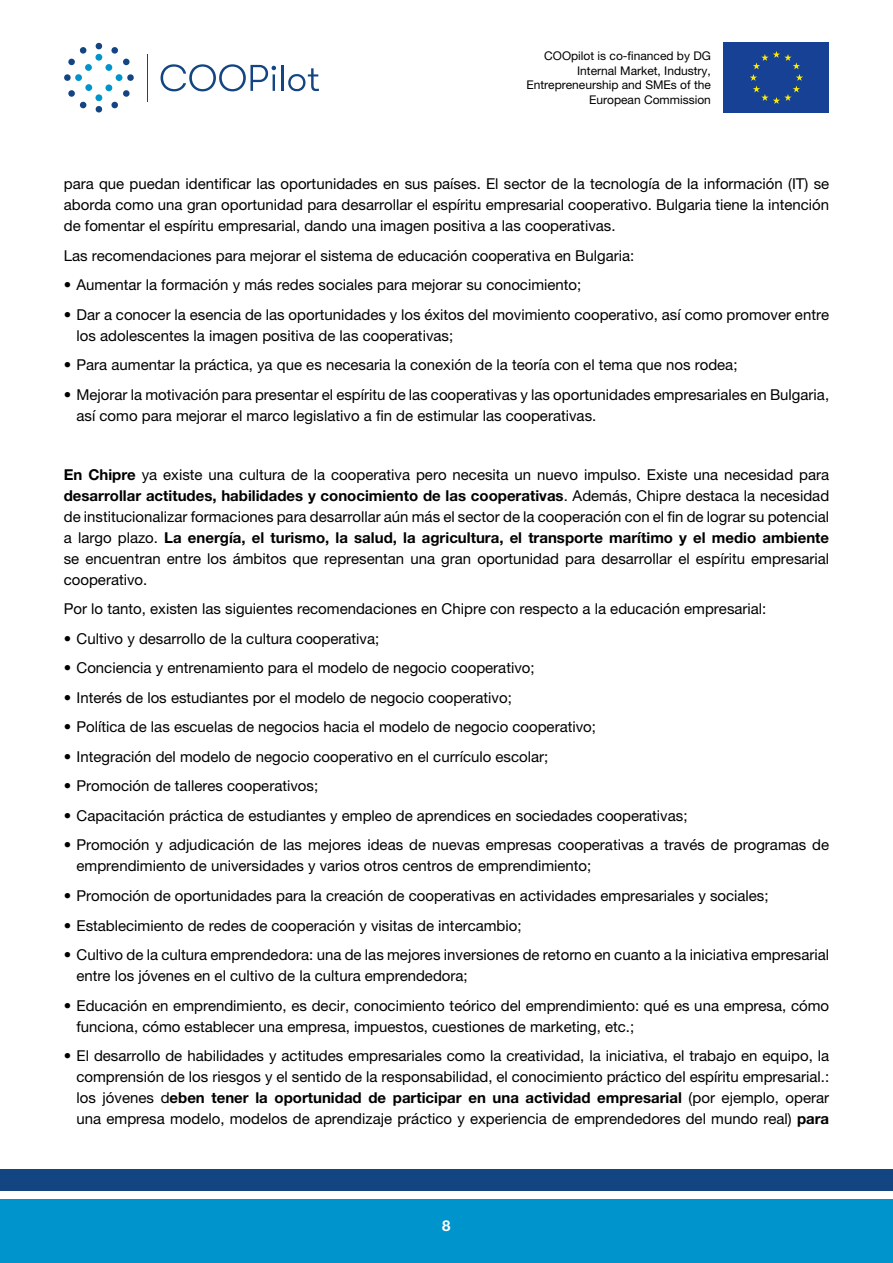
<style>
.page{position:relative;width:893px;height:1263px;background:#fff}
.page>*{position:absolute;margin:0;border:0;box-sizing:border-box;transform-origin:0 0}
.t1{font:15px/21px "Helvetica Neue LT Pro";color:#000}
.t2{font:700 15px "Helvetica Neue LT Pro";color:#fff}
.t3{font:12px/14.4px "Helvetica Neue LT Pro";color:#000;text-align:right}
.s1{font-weight:700}
</style>
<div class="page">
<div style="left:0;top:1199px;width:893px;height:64px;background:#0094cd"></div>
<div style="left:724px;top:43px;width:105px;height:70px;background:#164194"></div>
<svg style="left:750px;top:51px;width:53px;height:53px"></svg>
<svg style="left:95px;top:43px;width:7px;height:7px"></svg>
<svg style="left:95px;top:106px;width:7px;height:7px"></svg>
<svg style="left:68px;top:47px;width:19px;height:19px"></svg>
<svg style="left:111px;top:90px;width:19px;height:19px"></svg>
<svg style="left:64px;top:74px;width:7px;height:7px"></svg>
<svg style="left:127px;top:74px;width:7px;height:7px"></svg>
<svg style="left:68px;top:90px;width:19px;height:19px"></svg>
<svg style="left:111px;top:47px;width:19px;height:19px"></svg>
<div style="left:95px;top:54px;width:7px;height:7px;background:#0094cd;border-radius:50%"></div>
<div style="left:105px;top:64px;width:7px;height:7px;background:#0094cd;border-radius:50%"></div>
<div style="left:116px;top:74px;width:6px;height:7px;background:#0094cd;border-radius:50%"></div>
<div style="left:85px;top:64px;width:7px;height:7px;background:#0094cd;border-radius:50%"></div>
<div style="left:105px;top:84px;width:7px;height:7px;background:#0094cd;border-radius:50%"></div>
<div style="left:75px;top:74px;width:7px;height:7px;background:#0094cd;border-radius:50%"></div>
<div style="left:85px;top:84px;width:7px;height:7px;background:#0094cd;border-radius:50%"></div>
<div style="left:95px;top:94px;width:7px;height:7px;background:#0094cd;border-radius:50%"></div>
<svg style="left:161px;top:64px;width:115px;height:27px"></svg>
<hr style="left:281px;top:65px;width:3px;height:26px;background:#144583">
<svg style="left:288px;top:68px;width:31px;height:23px"></svg>
<hr style="left:147px;top:54px;width:1px;height:47px;background:#144583">
<div style="left:0;top:1169px;width:893px;height:22px;background:#144583"></div>
<p class="t3" style="left:526px;top:49px;width:186px">COOpilot is co-financed by DG<br>Internal Market, Industry,<br>Entrepreneurship and SMEs of the<br>European Commission</p>
<p class="t1" style="left:64px;top:173px;width:767px;text-align:justify">para que puedan identificar las oportunidades en sus países. El sector de la tecnología de la información (IT) se aborda como una gran oportunidad para desarrollar el espíritu empresarial cooperativo. Bulgaria tiene la intención de fomentar el espíritu empresarial, dando una imagen positiva a las cooperativas.</p>
<p class="t1" style="left:64px;top:245px;width:572px">Las recomendaciones para mejorar el sistema de educación cooperativa en Bulgaria:</p>
<p class="t1" style="left:64px;top:274px;width:519px">• Aumentar la formación y más redes sociales para mejorar su conocimiento;</p>
<p class="t1" style="left:77px;top:304px;width:754px;text-indent:-13px">• Dar a conocer la esencia de las oportunidades y los éxitos del movimiento cooperativo, así como promover entre los adolescentes la imagen positiva de las cooperativas;</p>
<p class="t1" style="left:64px;top:354px;width:675px">• Para aumentar la práctica, ya que es necesaria la conexión de la teoría con el tema que nos rodea;</p>
<p class="t1" style="left:77px;top:384px;width:754px;text-indent:-13px">• Mejorar la motivación para presentar el espíritu de las cooperativas y las oportunidades empresariales en Bulgaria, así como para mejorar el marco legislativo a fin de estimular las cooperativas.</p>
<p class="t1" style="left:64px;top:464px;width:767px;text-align:justify"><span class="s1">En Chipre</span> ya existe una cultura de la cooperativa pero necesita un nuevo impulso. Existe una necesidad para <span class="s1">desarrollar actitudes, habilidades y conocimiento de las cooperativas</span>. Además, Chipre destaca la necesidad de institucionalizar formaciones para desarrollar aún más el sector de la cooperación con el fin de lograr su potencial a largo plazo. <span class="s1">La energía, el turismo, la salud, la agricultura, el transporte marítimo y el medio ambiente </span>se encuentran entre los ámbitos que representan una gran oportunidad para desarrollar el espíritu empresarial cooperativo.</p>
<p class="t1" style="left:64px;top:598px;width:704px">Por lo tanto, existen las siguientes recomendaciones en Chipre con respecto a la educación empresarial:</p>
<p class="t1" style="left:64px;top:628px;width:317px">• Cultivo y desarrollo de la cultura cooperativa;</p>
<p class="t1" style="left:64px;top:657px;width:472px">• Conciencia y entrenamiento para el modelo de negocio cooperativo;</p>
<p class="t1" style="left:64px;top:687px;width:450px">• Interés de los estudiantes por el modelo de negocio cooperativo;</p>
<p class="t1" style="left:64px;top:716px;width:534px">• Política de las escuelas de negocios hacia el modelo de negocio cooperativo;</p>
<p class="t1" style="left:64px;top:746px;width:486px">• Integración del modelo de negocio cooperativo en el currículo escolar;</p>
<p class="t1" style="left:64px;top:775px;width:256px">• Promoción de talleres cooperativos;</p>
<p class="t1" style="left:64px;top:805px;width:625px">• Capacitación práctica de estudiantes y empleo de aprendices en sociedades cooperativas;</p>
<p class="t1" style="left:77px;top:834px;width:754px;text-indent:-13px">• Promoción y adjudicación de las mejores ideas de nuevas empresas cooperativas a través de programas de emprendimiento de universidades y varios otros centros de emprendimiento;</p>
<p class="t1" style="left:64px;top:885px;width:706px">• Promoción de oportunidades para la creación de cooperativas en actividades empresariales y sociales;</p>
<p class="t1" style="left:64px;top:914px;width:459px">• Establecimiento de redes de cooperación y visitas de intercambio;</p>
<p class="t1" style="left:77px;top:944px;width:754px;text-indent:-13px">• Cultivo de la cultura emprendedora: una de las mejores inversiones de retorno en cuanto a la iniciativa empresarial entre los jóvenes en el cultivo de la cultura emprendedora;</p>
<p class="t1" style="left:77px;top:994px;width:754px;text-indent:-13px">• Educación en emprendimiento, es decir, conocimiento teórico del emprendimiento: qué es una empresa, cómo funciona, cómo establecer una empresa, impuestos, cuestiones de marketing, etc.;</p>
<p class="t1" style="left:77px;top:1045px;width:754px;text-align:justify;text-indent:-13px">• El desarrollo de habilidades y actitudes empresariales como la creatividad, la iniciativa, el trabajo en equipo, la comprensión de los riesgos y el sentido de la responsabilidad, el conocimiento práctico del espíritu empresarial.: los jóvenes d<span class="s1">eben tener la oportunidad de participar en una actividad empresarial</span> (por ejemplo, operar una empresa modelo, modelos de aprendizaje práctico y experiencia de emprendedores del mundo real) <span class="s1">para</span></p>
<p class="t2" style="left:442px;top:1216px;width:10px">8</p>
</div>
